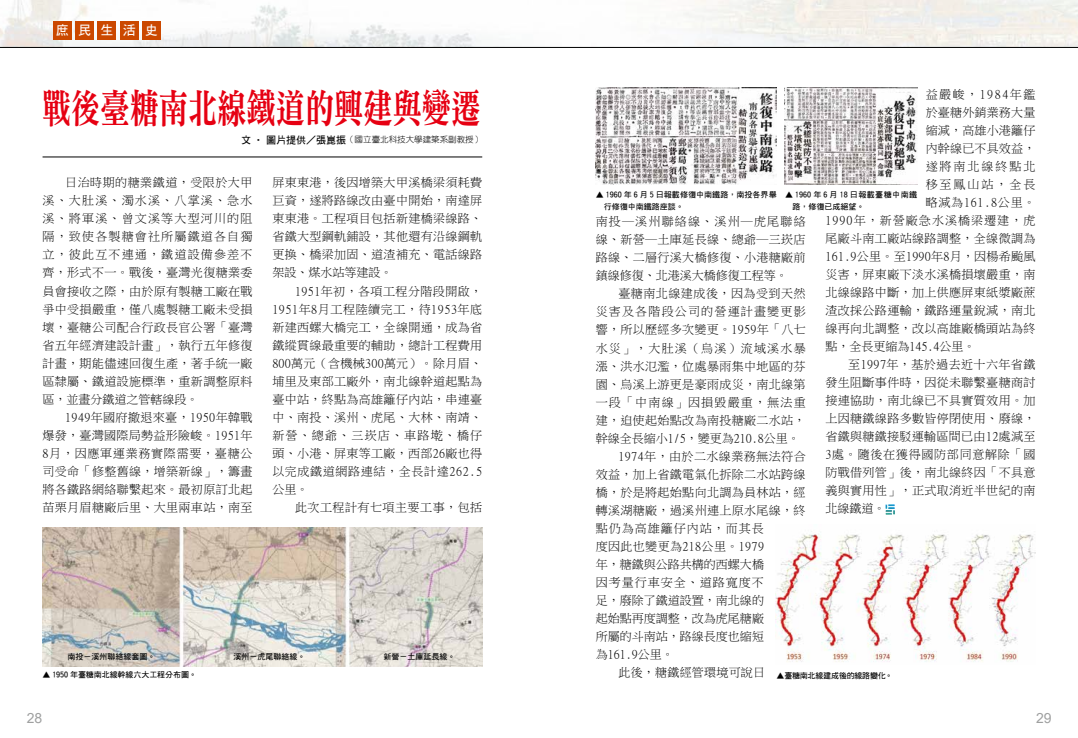
<style>
.page{position:relative;width:1078px;height:738px;background:#fff}
.page>*{position:absolute;margin:0;border:0;box-sizing:border-box;transform-origin:0 0}
.t1{font:40px "DFN Ming W9 WIN BF";color:#e60012;scale:.73 1}
.t2{font:14px "Arial";color:#9fa0a0}
.t3{font:13px "DF Hei W7 WIN BF";letter-spacing:.71em;color:#fff}
.t4{font:12px/18px "Ming Li U";letter-spacing:.03em;color:#000;text-align:justify}
.t5{font:12px "Ming Li U";color:#000}
.t6{font:12px "Ming Li U";letter-spacing:.1em;color:#000}
.t7{font:12px "Ming Li U";letter-spacing:.085em;color:#000}
.t8{font:12px "Ming Li U";letter-spacing:.06em;color:#000}
.t9{font:12px "Ming Li U";letter-spacing:.065em;color:#000}
.t10{font:12px "Ming Li U";letter-spacing:.125em;color:#000}
.t11{font:12px "Ming Li U";letter-spacing:.165em;color:#000}
.t12{font:8.5px "DF Yuan W3 WIN BF";color:#000}
.t13{font:8px/12px "DF Hei W7 WIN BF";color:#000}
.t14{font:8px "DF Hei W7 WIN BF";letter-spacing:-.025em;color:#000}
.s1{font-family:"DF Hei W7 WIN BF";font-size:10px}
</style>
<div class="page">
<img style="left:0;top:0;width:1077px;height:47px">
<hr style="left:0;top:47px;width:1077px;height:1px;background:#000">
<hr style="left:43px;top:157px;width:439px;height:1px;background:#000">
<img style="left:43px;top:527px;width:439px;height:139px">
<div style="left:75px;top:21px;width:19px;height:18px;background:#cb4800"></div>
<div style="left:98px;top:21px;width:18px;height:18px;background:#cb4800"></div>
<div style="left:120px;top:21px;width:18px;height:18px;background:#cb4800"></div>
<div style="left:53px;top:21px;width:18px;height:18px;background:#cb4800"></div>
<div style="left:142px;top:21px;width:18px;height:18px;background:#cb4800"></div>
<svg style="left:885px;top:504px;width:9px;height:10px"></svg>
<img style="left:784px;top:88px;width:132px;height:96px">
<img style="left:595px;top:88px;width:181px;height:96px">
<img style="left:775px;top:531px;width:260px;height:131px">
<p class="t3" style="left:56px;top:24px;width:103px">庶民生活史</p>
<h1 class="t1" style="left:42px;top:88px;width:602px">戰後臺糖南北線鐵道的興建與變遷</h1>
<p class="t12" style="left:241px;top:135px;width:242px"><span class="s1">文 ‧ 圖片提供／張崑振</span>（國立臺北科技大學建築系副教授）</p>
<p class="t4" style="left:43px;top:174px;width:211px;text-indent:23px">日治時期的糖業鐵道，受限於大甲溪、大肚溪、濁水溪、八掌溪、急水溪、將軍溪、曾文溪等大型河川的阻隔，致使各製糖會社所屬鐵道各自獨立，彼此互不連通，鐵道設備參差不齊，形式不一。戰後，臺灣光復糖業委員會接收之際，由於原有製糖工廠在戰爭中受損嚴重，僅八處製糖工廠未受損壞，臺糖公司配合行政長官公署「臺灣省五年經濟建設計畫」，執行五年修復計畫，期能儘速回復生產，著手統一廠區隸屬、鐵道設施標準，重新調整原料區，並畫分鐵道之管轄線段。</p>
<p class="t4" style="left:43px;top:408px;width:211px;text-indent:23px">1949年國府撤退來臺，1950年韓戰爆發，臺灣國際局勢益形險峻。1951年8月，因應軍運業務實際需要，臺糖公司受命「修整舊線，增築新線」，籌畫將各鐵路網絡聯繫起來。最初原訂北起苗栗月眉糖廠后里、大里兩車站，南至</p>
<p class="t4" style="left:272px;top:174px;width:211px">屏東東港，後因增築大甲溪橋梁須耗費巨資，遂將路線改由臺中開始，南達屏東東港。工程項目包括新建橋梁線路、省鐵大型鋼軌鋪設，其他還有沿線鋼軌更換、橋梁加固、道渣補充、電話線路架設、煤水站等建設。</p>
<p class="t4" style="left:272px;top:282px;width:211px;text-indent:23px">1951年初，各項工程分階段開啟，1951年8月工程陸續完工，待1953年底新建西螺大橋完工，全線開通，成為省鐵縱貫線最重要的輔助，總計工程費用800萬元（含機械300萬元）。除月眉、埔里及東部工廠外，南北線幹道起點為臺中站，終點為高雄籬仔內站，串連臺中、南投、溪州、虎尾、大林、南靖、新營、總爺、三崁店、車路墘、橋仔頭、小港、屏東等工廠，西部26廠也得以完成鐵道網路連結，全長計達262.5公里。</p>
<p class="t4" style="left:295px;top:498px;width:189px">此次工程計有七項主要工事，包括</p>
<p class="t13" style="left:67px;top:650px;width:89px">南投－溪州聯絡線套圖。</p>
<p class="t13" style="left:233px;top:650px;width:73px">溪州－虎尾聯絡線。</p>
<p class="t13" style="left:383px;top:650px;width:73px">新營－土庫延長線。</p>
<p class="t13" style="left:43px;top:667px;width:156px">▲ 1950 年臺糖南北線幹線六大工程分布圖。</p>
<p class="t10" style="left:925px;top:88px;width:111px">益嚴峻，1984年鑑</p>
<p class="t4" style="left:925px;top:103px;width:111px">於臺糖外銷業務大量</p>
<p class="t4" style="left:925px;top:121px;width:111px">縮減，高雄小港籬仔</p>
<p class="t4" style="left:925px;top:139px;width:111px">內幹線已不具效益，</p>
<p class="t11" style="left:925px;top:160px;width:111px">遂將南北線終點北</p>
<p class="t4" style="left:925px;top:175px;width:111px">移至鳳山站，全長</p>
<p class="t9" style="left:925px;top:196px;width:111px">略減為161.8公里。</p>
<p class="t7" style="left:825px;top:214px;width:211px">1990年，新營廠急水溪橋梁遷建，虎</p>
<p class="t4" style="left:825px;top:229px;width:211px">尾廠斗南工廠站線路調整，全線微調為</p>
<p class="t4" style="left:825px;top:247px;width:211px">161.9公里。至1990年8月，因楊希颱風</p>
<p class="t4" style="left:825px;top:265px;width:211px">災害，屏東廠下淡水溪橋損壞嚴重，南</p>
<p class="t4" style="left:825px;top:283px;width:211px">北線線路中斷，加上供應屏東紙漿廠蔗</p>
<p class="t4" style="left:825px;top:301px;width:211px">渣改採公路運輸，鐵路運量銳減，南北</p>
<p class="t4" style="left:825px;top:319px;width:211px">線再向北調整，改以高雄廠橋頭站為終</p>
<p class="t5" style="left:825px;top:340px;width:151px">點，全長更縮為145.4公里。</p>
<p class="t4" style="left:848px;top:355px;width:189px">至1997年，基於過去近十六年省鐵</p>
<p class="t4" style="left:825px;top:373px;width:211px">發生阻斷事件時，因從未聯繫臺糖商討</p>
<p class="t4" style="left:825px;top:391px;width:211px">接連協助，南北線已不具實質效用。加</p>
<p class="t4" style="left:825px;top:409px;width:211px">上因糖鐵線路多數皆停閉使用、廢線，</p>
<p class="t4" style="left:825px;top:427px;width:211px">省鐵與糖鐵接駁運輸區間已由12處減至</p>
<p class="t8" style="left:825px;top:448px;width:211px">3處。隨後在獲得國防部同意解除「國</p>
<p class="t4" style="left:825px;top:463px;width:211px">防戰借列管」後，南北線終因「不具意</p>
<p class="t4" style="left:825px;top:481px;width:211px">義與實用性」，正式取消近半世紀的南</p>
<p class="t4" style="left:825px;top:499px;width:61px">北線鐵道。</p>
<p class="t13" style="left:603px;top:188px;width:174px;text-indent:-8px">▲ 1960 年 6 月 5 日報載修復中南鐵路，南投各界舉行修復中南鐵路座談。</p>
<p class="t13" style="left:792px;top:188px;width:126px;text-indent:-7px">▲ 1960 年 6 月 18 日報載臺糖中南鐵路，修復已成絕望。</p>
<p class="t4" style="left:595px;top:212px;width:211px">南投─溪州聯絡線、溪州─虎尾聯絡線、新營─土庫延長線、總爺─三崁店路線、二層行溪大橋修復、小港糖廠前鎮線修復、北港溪大橋修復工程等。</p>
<p class="t4" style="left:618px;top:284px;width:189px">臺糖南北線建成後，因為受到天然</p>
<p class="t6" style="left:595px;top:305px;width:211px">災害及各階段公司的營運計畫變更影</p>
<p class="t4" style="left:595px;top:320px;width:211px">響，所以歷經多次變更。1959年「八七</p>
<p class="t6" style="left:595px;top:341px;width:211px">水災」，大肚溪（烏溪）流域溪水暴</p>
<p class="t4" style="left:595px;top:356px;width:211px">漲、洪水氾濫，位處暴雨集中地區的芬</p>
<p class="t4" style="left:595px;top:374px;width:211px">園、烏溪上游更是豪雨成災，南北線第</p>
<p class="t6" style="left:595px;top:395px;width:211px">一段「中南線」因損毀嚴重，無法重</p>
<p class="t4" style="left:595px;top:410px;width:211px">建，迫使起始點改為南投糖廠二水站，</p>
<p class="t5" style="left:595px;top:431px;width:205px">幹線全長縮小1/5，變更為210.8公里。</p>
<p class="t4" style="left:618px;top:446px;width:189px">1974年，由於二水線業務無法符合</p>
<p class="t4" style="left:595px;top:464px;width:211px">效益，加上省鐵電氣化拆除二水站跨線</p>
<p class="t4" style="left:595px;top:482px;width:211px">橋，於是將起始點向北調為員林站，經</p>
<p class="t4" style="left:595px;top:500px;width:211px">轉溪湖糖廠，過溪州連上原水尾線，終</p>
<p class="t7" style="left:595px;top:521px;width:170px">點仍為高雄籬仔內站，而其長</p>
<p class="t4" style="left:595px;top:536px;width:170px">度因此也變更為218公里。1979</p>
<p class="t5" style="left:595px;top:557px;width:170px">年，糖鐵與公路共構的西螺大橋</p>
<p class="t7" style="left:595px;top:575px;width:170px">因考量行車安全、道路寬度不</p>
<p class="t5" style="left:595px;top:593px;width:170px">足，廢除了鐵道設置，南北線的</p>
<p class="t5" style="left:595px;top:611px;width:170px">起始點再度調整，改為虎尾糖廠</p>
<p class="t5" style="left:595px;top:629px;width:170px">所屬的斗南站，路線長度也縮短</p>
<p class="t4" style="left:595px;top:644px;width:79px">為161.9公里。</p>
<p class="t4" style="left:618px;top:662px;width:148px">此後，糖鐵經管環境可說日</p>
<p class="t14" style="left:776px;top:670px;width:118px">▲臺糖南北線建成後的線路變化。</p>
<p class="t2" style="left:27px;top:708px;width:17px">28</p>
<p class="t2" style="left:1035px;top:708px;width:17px">29</p>
</div>
